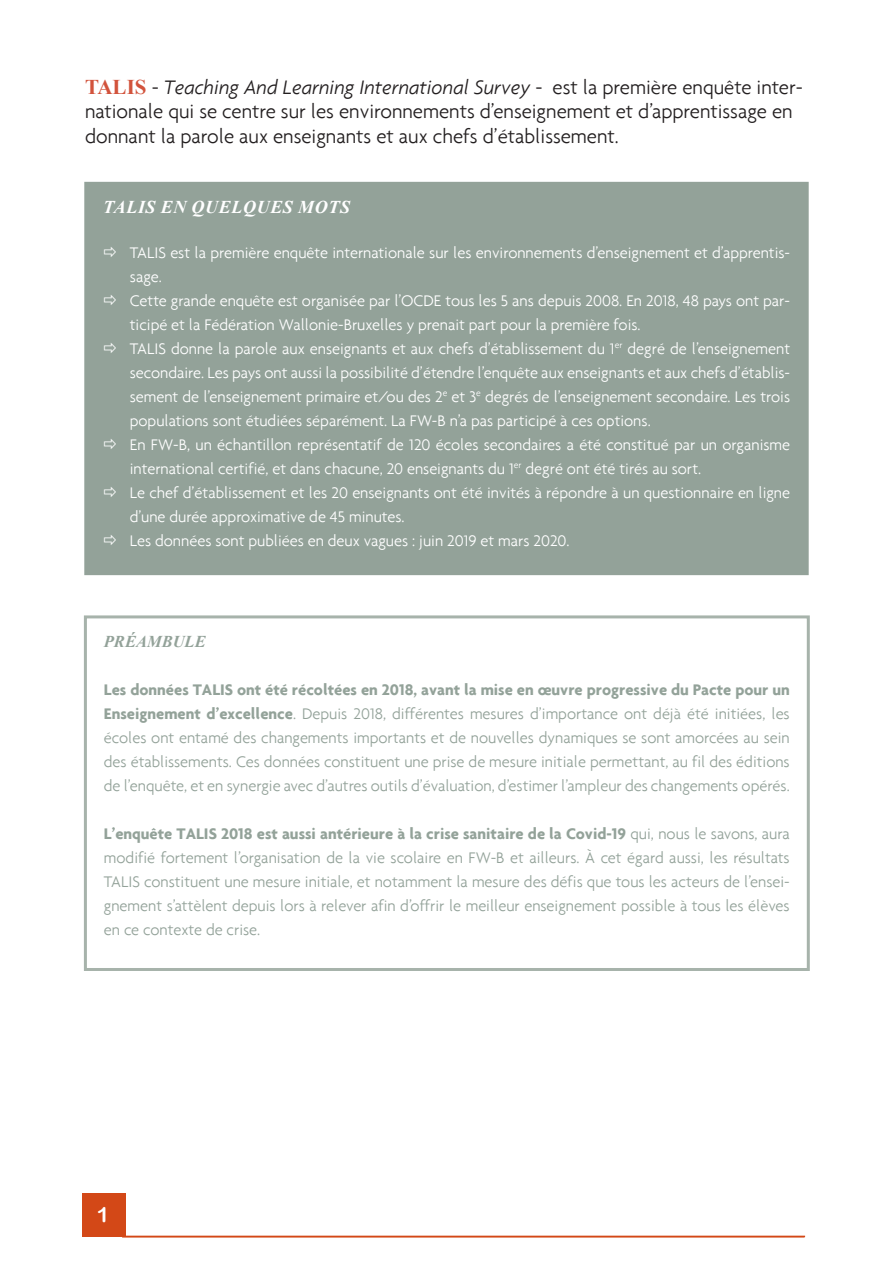
<style>
.page{position:relative;width:893px;height:1263px;background:#fff}
.page>*{position:absolute;margin:0;border:0;box-sizing:border-box;transform-origin:0 0}
.t1{font:300 21px/24.6px "Agenda";color:#231f20}
.t2{font:21px "Arial Rounded MT Bold";color:#fff}
.t3{font:italic 700 18px "Times New Roman";letter-spacing:.035em;color:#fff}
.t4{font:300 16.5px/24px "Agenda";color:#fff}
.t5{font:300 16.5px/24px "Agenda";color:#93a299;text-align:justify}
.t6{font:italic 700 16.5px "Times New Roman";color:#93a299}
.s1{font-family:"Times New Roman";font-weight:700;color:#d2533c}
.s2{font-style:italic}
.s3{font-weight:700}
</style>
<div class="page">
<div style="left:82px;top:1193px;width:44px;height:44px;background:#d34817"></div>
<hr style="left:123px;top:1236px;width:682px;height:1px;background:#d34817">
<div style="left:85px;top:183px;width:723px;height:391px;background:#93a299"></div>
<div style="left:84px;top:182px;width:725px;height:393px;border:2px solid #93a299"></div>
<div style="left:84px;top:615px;width:726px;height:356px;border:3px solid #a7b3ab"></div>
<p class="t1" style="left:85px;top:75px;width:719px"><span class="s1">TALIS</span> - <span class="s2">Teaching And Learning International Survey</span> - est la première enquête inter&shy;nationale qui se centre sur les environnements d’enseignement et d’apprentissage en donnant la parole aux enseignants et aux chefs d’établissement.</p>
<p class="t3" style="left:103px;top:194px;width:248px">TALIS EN QUELQUES MOTS</p>
<p class="t4" style="left:130px;top:240px;width:662px">TALIS est la première enquête internationale sur les environnements d’enseignement et d’apprentis&shy;sage.</p>
<p class="t4" style="left:130px;top:288px;width:662px">Cette grande enquête est organisée par l’OCDE tous les 5 ans depuis 2008. En 2018, 48 pays ont par&shy;ticipé et la Fédération Wallonie-Bruxelles y prenait part pour la première fois.</p>
<p class="t4" style="left:130px;top:336px;width:662px;text-align:justify">TALIS donne la parole aux enseignants et aux chefs d’établissement du 1<sup>er</sup> degré de l’enseignement secondaire. Les pays ont aussi la possibilité d’étendre l’enquête aux enseignants et aux chefs d’établis&shy;sement de l’enseignement primaire et/ou des 2<sup>e</sup> et 3<sup>e</sup> degrés de l’enseignement secondaire. Les trois populations sont étudiées séparément. La FW-B n’a pas participé à ces options.</p>
<p class="t4" style="left:130px;top:432px;width:662px">En FW-B, un échantillon représentatif de 120 écoles secondaires a été constitué par un organisme international certifié, et dans chacune, 20 enseignants du 1<sup>er</sup> degré ont été tirés au sort.</p>
<p class="t4" style="left:130px;top:480px;width:662px">Le chef d’établissement et les 20 enseignants ont été invités à répondre à un questionnaire en ligne d’une durée approximative de 45 minutes.</p>
<p class="t4" style="left:130px;top:528px;width:441px">Les données sont publiées en deux vagues : juin 2019 et mars 2020.</p>
<p class="t6" style="left:104px;top:630px;width:103px">PRÉAMBULE</p>
<p class="t5" style="left:104px;top:677px;width:687px"><span class="s3">Les données TALIS ont été récoltées en 2018, avant la mise en œuvre progressive du Pacte pour un Enseignement d’excellence</span>. Depuis 2018, différentes mesures d’importance ont déjà été initiées, les écoles ont entamé des changements importants et de nouvelles dynamiques se sont amorcées au sein des établissements. Ces données constituent une prise de mesure initiale permettant, au fil des éditions de l’enquête, et en synergie avec d’autres outils d’évaluation, d’estimer l’ampleur des changements opérés.</p>
<p class="t5" style="left:104px;top:821px;width:687px"><span class="s3">L’enquête TALIS 2018 est aussi antérieure à la crise sanitaire de la Covid-19</span> qui, nous le savons, aura modifié fortement l’organisation de la vie scolaire en FW-B et ailleurs. À cet égard aussi, les résultats TALIS constituent une mesure initiale, et notamment la mesure des défis que tous les acteurs de l’ensei&shy;gnement s’attèlent depuis lors à relever afin d’offrir le meilleur enseignement possible à tous les élèves en ce contexte de crise.</p>
<p class="t2" style="left:97px;top:1202px;width:14px">1</p>
</div>
